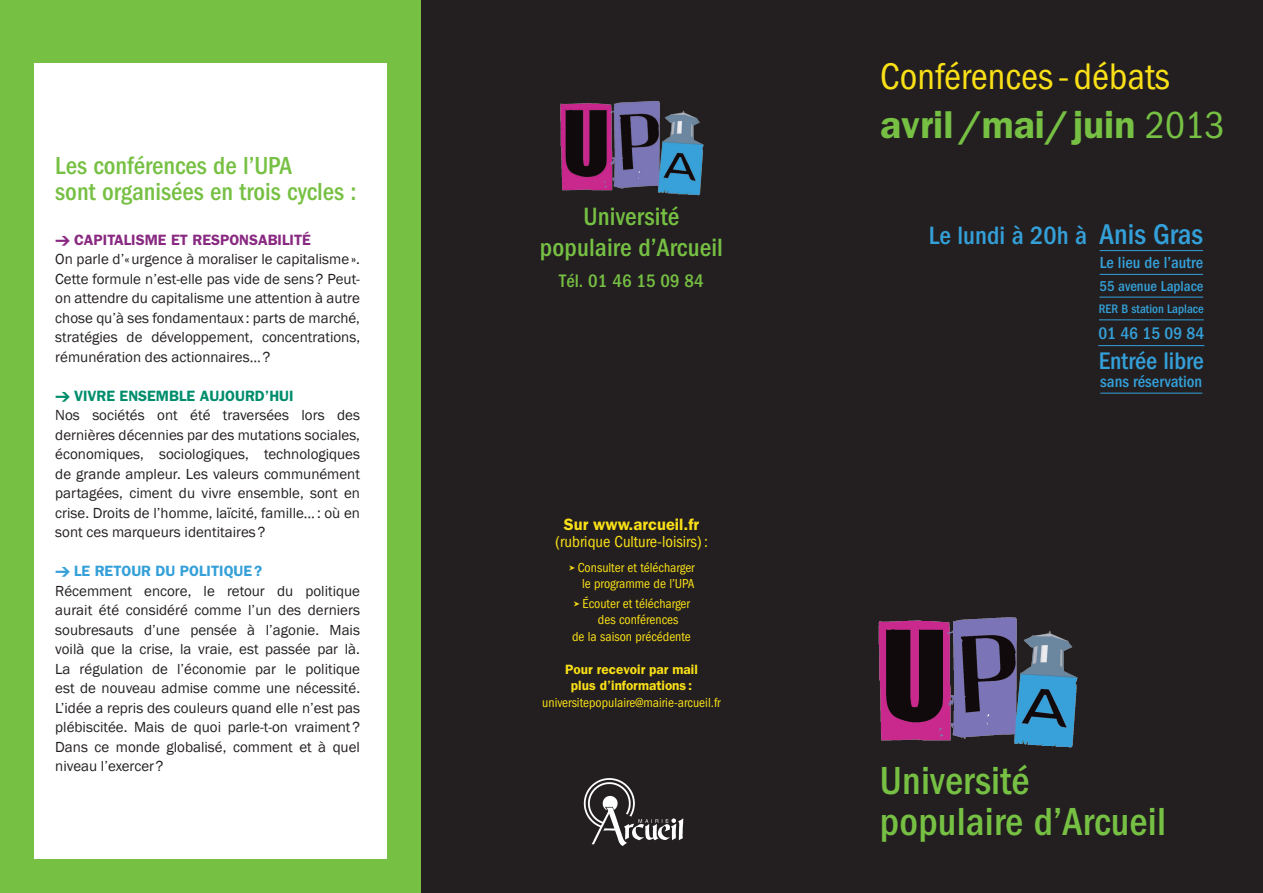
<style>
.page{position:relative;width:1263px;height:893px;background:#fff}
.page>*{position:absolute;margin:0;border:0;box-sizing:border-box;transform-origin:0 0}
.t1{font:500 condensed 40.5px/40.5px "Franklin Gothic";letter-spacing:.005em;color:#76c043}
.t2{font:600 39px "Franklin Gothic";color:#76c043}
.t3{font:condensed 38.25px "Franklin Gothic";color:#fae017}
.t4{font:500 condensed 29.55px "Franklin Gothic";color:#34a0d9}
.t5{font:500 condensed 25.95px/31.2px "Franklin Gothic";letter-spacing:.005em;color:#76c043;text-align:center}
.t6{font:500 condensed 25.95px "Franklin Gothic";color:#34a0d9}
.t7{font:500 condensed 25.5px/25.5px "Franklin Gothic";color:#76c043}
.t8{font:500 condensed 24.75px "Franklin Gothic";color:#34a0d9}
.t9{font:500 condensed 18.75px "Franklin Gothic";letter-spacing:.005em;color:#76c043}
.t10{font:500 condensed 17.4px "Franklin Gothic";color:#34a0d9}
.t11{font:500 condensed 16.8px "Franklin Gothic";color:#34a0d9}
.t12{font:500 condensed 16.65px "Franklin Gothic";color:#34a0d9}
.t13{font:condensed 16.5px "Franklin Gothic";color:#fae017}
.t14{font:600 16.5px "Franklin Gothic";color:#fae017}
.t15{font:15px/19.5px "Franklin Gothic";color:#231f20;text-align:justify}
.t16{font:600 15px "Franklin Gothic";color:#892981}
.t17{font:600 15px "Franklin Gothic";color:#008d6c}
.t18{font:600 15px "Franklin Gothic";color:#34a0d9}
.t19{font:500 condensed 14.7px "Franklin Gothic";color:#34a0d9}
.t20{font:condensed 13.5px/16.5px "Franklin Gothic";color:#fae017;text-align:right}
.t21{font:600 13.5px/16.5px "Franklin Gothic";color:#fae017;text-align:center}
.t22{font:500 condensed 12.75px "Franklin Gothic";color:#34a0d9}
.s1{font-family:"Fleches Left Right";font-stretch:normal;font-size:10.5px}
.s2{font-weight:400;font-stretch:condensed}
</style>
<div class="page">
<div style="left:421px;top:0;width:842px;height:893px;background:#231f20"></div>
<div style="left:0;top:0;width:421px;height:893px;background:#76c043"></div>
<div style="left:34px;top:64px;width:353px;height:795px;background:#fff"></div>
<img style="left:583px;top:778px;width:101px;height:68px">
<img style="left:878px;top:617px;width:200px;height:131px">
<hr style="left:1099px;top:250px;width:104px;height:1px;background:#34a0d9">
<hr style="left:1100px;top:274px;width:103px;height:1px;background:#34a0d9">
<hr style="left:1099px;top:297px;width:104px;height:1px;background:#34a0d9">
<hr style="left:1099px;top:319px;width:105px;height:1px;background:#34a0d9">
<hr style="left:1098px;top:345px;width:106px;height:1px;background:#34a0d9">
<hr style="left:1100px;top:393px;width:102px;height:1px;background:#34a0d9">
<img style="left:560px;top:101px;width:144px;height:95px">
<h3 class="t7" style="left:55px;top:153px;width:303px">Les conférences de l’UPA<br>sont organisées en trois cycles :</h3>
<p class="t16" style="left:74px;top:230px;width:238px">Capitalisme et responsabilité</p>
<p class="t15" style="left:55px;top:250px;width:306px">On parle d’«urgence à moraliser le capitalisme».<br>Cette formule n’est-elle pas vide de sens? Peut&shy;on attendre du capitalisme une attention à autre chose qu’à ses fondamentaux : parts de marché, stratégies de développement, concentrations, rémunération des actionnaires…?</p>
<p class="t17" style="left:74px;top:386px;width:221px">Vivre ensemble aujourd’hui</p>
<p class="t15" style="left:55px;top:406px;width:306px">Nos sociétés ont été traversées lors des dernières décennies par des mutations sociales, économiques, sociologiques, technologiques de grande ampleur. Les valeurs communément partagées, ciment du vivre ensemble, sont en crise. Droits de l’homme, laïcité, famille…: où en sont ces marqueurs identitaires?</p>
<p class="t18" style="left:74px;top:562px;width:190px">Le Retour du politique?</p>
<p class="t15" style="left:55px;top:581px;width:306px">Récemment encore, le retour du politique aurait été considéré comme l’un des derniers soubresauts d’une pensée à l’agonie. Mais voilà que la crise, la vraie, est passée par là.<br>La régulation de l’économie par le politique est de nouveau admise comme une nécessité.<br>L’idée a repris des couleurs quand elle n’est pas plébiscitée. Mais de quoi parle-t-on vraiment?<br>Dans ce monde globalisé, comment et à quel niveau l’exercer?</p>
<h3 class="t5" style="left:540px;top:201px;width:185px">Université populaire d’Arcueil</h3>
<p class="t9" style="left:559px;top:270px;width:146px">Tél. 01 46 15 09 84</p>
<p class="t14" style="left:564px;top:515px;width:137px">Sur www.arcueil.fr</p>
<p class="t13" style="left:555px;top:532px;width:154px">(rubrique Culture-loisirs):</p>
<p class="t20" style="left:568px;top:559px;width:128px"><span class="s1">z</span> Consulter et télécharger le programme de l’UPA</p>
<p class="t20" style="left:573px;top:595px;width:119px"><span class="s1">z</span> Écouter et télécharger</p>
<p class="t20" style="left:598px;top:611px;width:82px">des conférences</p>
<p class="t20" style="left:572px;top:628px;width:120px">de la saison précédente</p>
<p class="t21" style="left:565px;top:661px;width:134px">Pour recevoir par mail plus d’informations:</p>
<p class="t20" style="left:542px;top:694px;width:180px">universitepopulaire@mairie-arcueil.fr</p>
<h3 class="t3" style="left:880px;top:55px;width:291px">Conférences- débats</h3>
<h2 class="t2" style="left:880px;top:102px;width:346px">avril/mai/juin <span class="s2">2013</span></h2>
<h3 class="t6" style="left:929px;top:221px;width:160px">Le lundi à 20h à</h3>
<h3 class="t4" style="left:1099px;top:218px;width:105px">Anis Gras</h3>
<p class="t12" style="left:1100px;top:253px;width:105px">Le lieu de l’autre</p>
<p class="t19" style="left:1099px;top:277px;width:105px">55 avenue Laplace</p>
<p class="t22" style="left:1099px;top:302px;width:106px">RER B station Laplace</p>
<p class="t10" style="left:1098px;top:323px;width:108px">01 46 15 09 84</p>
<h3 class="t8" style="left:1099px;top:347px;width:107px">Entrée libre</h3>
<p class="t11" style="left:1100px;top:372px;width:104px">sans réservation</p>
<h1 class="t1" style="left:880px;top:761px;width:288px">Université populaire d’Arcueil</h1>
</div>
